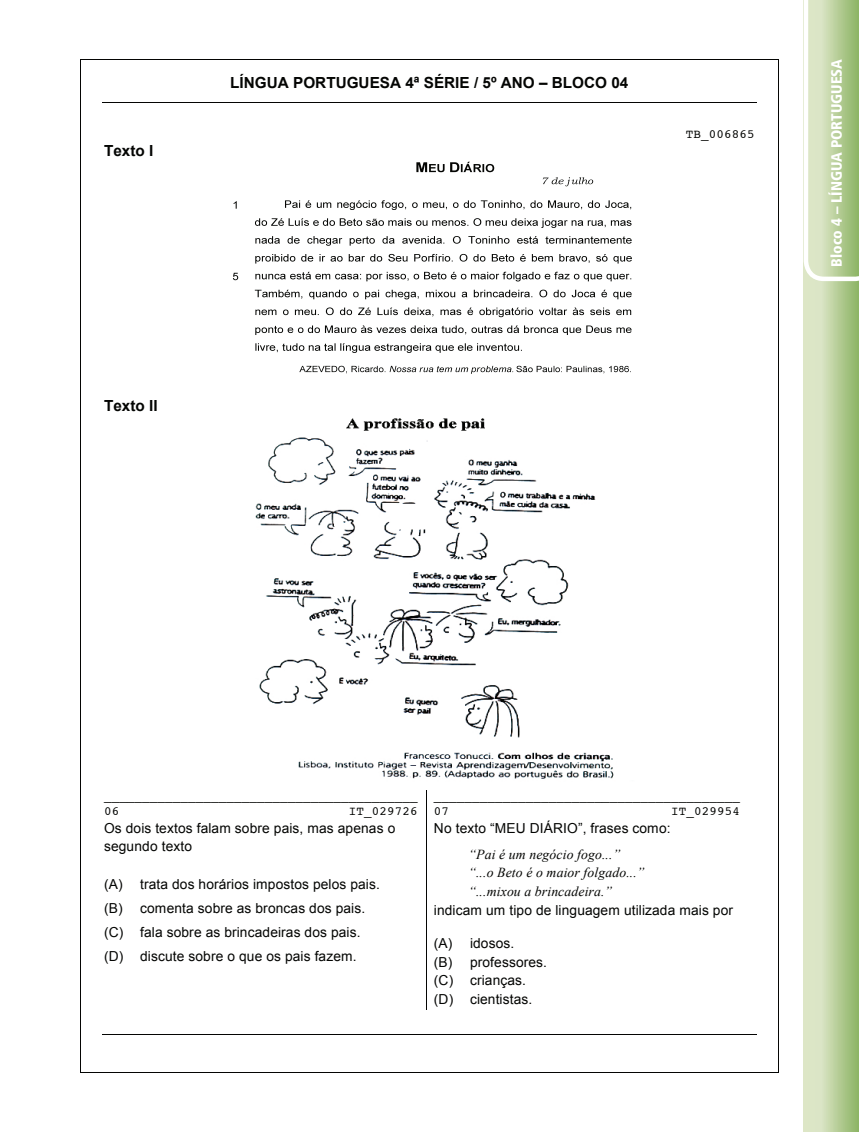
<style>
.page{position:relative;width:859px;height:1132px;background:#fff}
.page>*{position:absolute;margin:0;border:0;box-sizing:border-box;transform-origin:0 0}
.t1{font:700 15.3px "Arial";color:#040503}
.t2{font:900 condensed 15px "Frutiger";color:#fff}
.t3{font:13.8px/24.3px "Arial";letter-spacing:.01em;color:#040503}
.t4{font:italic 13.8px/18.5px "Times New Roman";letter-spacing:.005em;color:#040503}
.t5{font:12.6px/14.7px "Courier";letter-spacing:.01em;color:#040503}
</style>
<div class="page">
<svg style="left:804px;top:281px;width:55px;height:850px;background:#c6d7ab"></svg>
<hr style="left:102px;top:102px;width:654px;height:1px;background:#040503">
<hr style="left:102px;top:1033px;width:654px;height:1px;background:#040503">
<svg style="left:234px;top:201px;width:3px;height:8px"></svg>
<svg style="left:233px;top:273px;width:5px;height:7px"></svg>
<svg style="left:416px;top:162px;width:78px;height:10px"></svg>
<svg style="left:543px;top:177px;width:50px;height:9px"></svg>
<svg style="left:285px;top:200px;width:346px;height:10px"></svg>
<svg style="left:255px;top:218px;width:376px;height:10px"></svg>
<svg style="left:255px;top:236px;width:377px;height:10px"></svg>
<svg style="left:255px;top:254px;width:377px;height:9px"></svg>
<svg style="left:255px;top:272px;width:376px;height:9px"></svg>
<svg style="left:255px;top:289px;width:377px;height:10px"></svg>
<svg style="left:255px;top:307px;width:376px;height:10px"></svg>
<svg style="left:255px;top:325px;width:376px;height:10px"></svg>
<svg style="left:255px;top:343px;width:267px;height:10px"></svg>
<svg style="left:299px;top:365px;width:332px;height:9px"></svg>
<img style="left:255px;top:418px;width:359px;height:361px">
<hr style="left:427px;top:790px;width:1px;height:219px;background:#040503">
<hr style="left:80px;top:59px;width:698px;height:1px;background:#040503">
<hr style="left:80px;top:60px;width:1px;height:1011px;background:#040503">
<hr style="left:778px;top:60px;width:1px;height:1011px;background:#040503">
<hr style="left:80px;top:1071px;width:698px;height:1px;background:#040503">
<svg style="left:804px;top:0;width:55px;height:281px;background:#c2d6a8"></svg>
<p class="t1" style="left:104px;top:142px;width:51px">Texto I</p>
<p class="t1" style="left:230px;top:74px;width:400px">LÍNGUA PORTUGUESA 4ª SÉRIE / 5º ANO – BLOCO 04</p>
<p class="t5" style="left:686px;top:128px;width:70px">TB_006865</p>
<p class="t1" style="left:104px;top:397px;width:55px">Texto II</p>
<p class="t2" style="left:828px;top:266px;width:209px;rotate:-90deg">Bloco 4 – Língua Portuguesa</p>
<p class="t5" style="left:104px;top:789px;width:315px">_________________________________________<br>06</p>
<p class="t5" style="left:349px;top:804px;width:70px">IT_029726</p>
<p class="t3" style="left:104px;top:818px;width:293px;line-height:18.3px">Os dois textos falam sobre pais, mas apenas o segundo texto</p>
<p class="t3" style="left:104px;top:871px;width:277px">(A) trata dos horários impostos pelos pais. (B) comenta sobre as broncas dos pais. (C) fala sobre as brincadeiras dos pais. (D) discute sobre o que os pais fazem.</p>
<p class="t5" style="left:434px;top:789px;width:307px">________________________________________<br>07</p>
<p class="t5" style="left:671px;top:804px;width:70px">IT_029954</p>
<p class="t3" style="left:434px;top:815px;width:238px">No texto “MEU DIÁRIO”, frases como:</p>
<p class="t4" style="left:468px;top:846px;width:178px">“Pai é um negócio fogo...” “...o Beto é o maior folgado...” “...mixou a brincadeira.”</p>
<p class="t3" style="left:434px;top:897px;width:301px">indicam um tipo de linguagem utilizada mais por</p>
<p class="t3" style="left:434px;top:933px;width:115px;line-height:18.6px">(A) idosos.<br>(B) professores. (C) crianças. (D) cientistas.</p>
</div>
